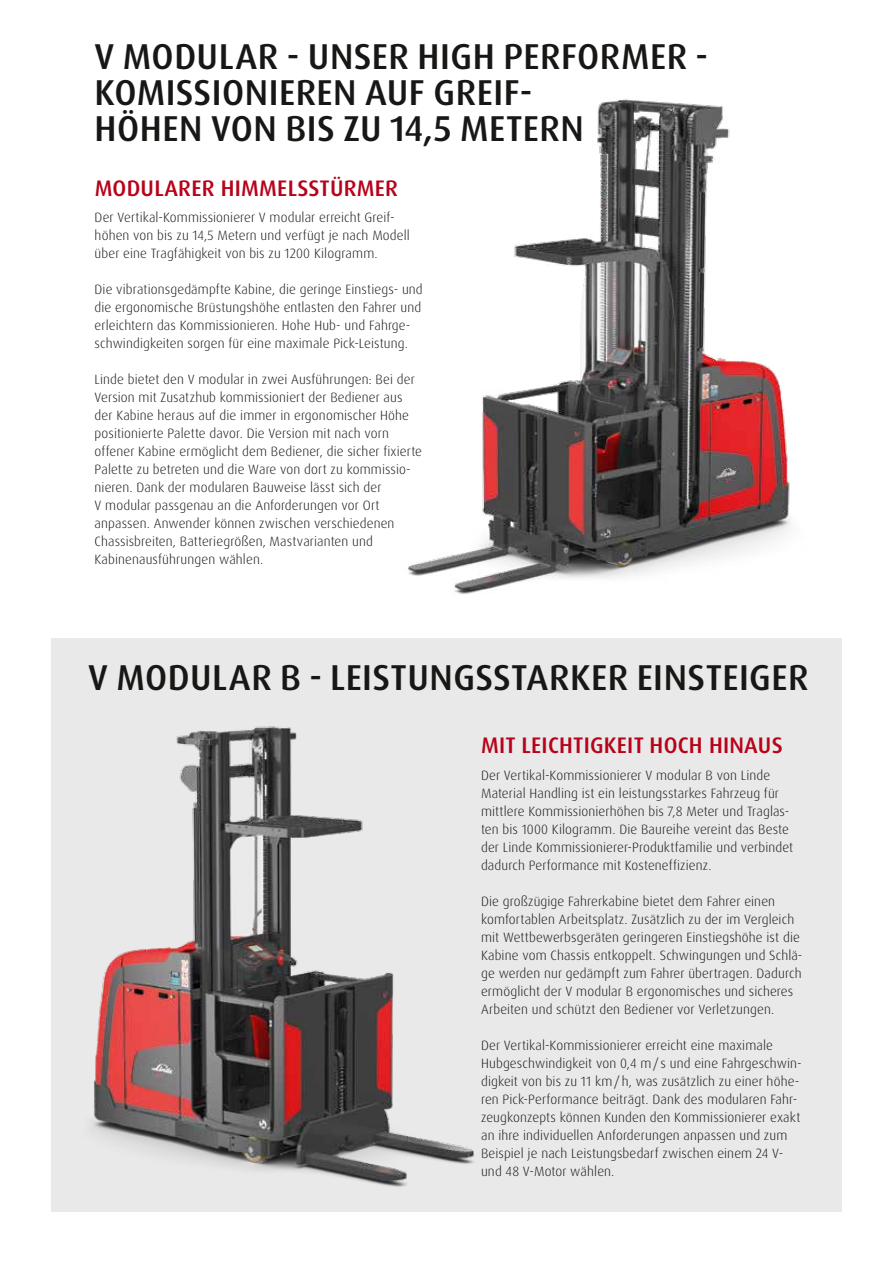
<style>
.page{position:relative;width:893px;height:1263px;background:#fff}
.page>*{position:absolute;margin:0;border:0;box-sizing:border-box;transform-origin:0 0}
.t1{font:500 36px/36px "Dax Pro";letter-spacing:.01em;color:#181716}
.t2{font:500 22.5px "Dax Pro";letter-spacing:.01em;color:#b7031a}
.t3{font:300 13.5px/18px "Dax Pro";letter-spacing:.01em;color:#181716}
</style>
<div class="page">
<img style="left:408px;top:99px;width:382px;height:495px">
<div style="left:51px;top:639px;width:791px;height:573px;background:#e9e9e9"></div>
<img style="left:92px;top:726px;width:382px;height:461px">
<h1 class="t1" style="left:95px;top:40px;width:615px">V MODULAR - UNSER HIGH PERFORMER -<br>KOMISSIONIEREN AUF GREIF-<br>HÖHEN VON BIS ZU 14,5 METERN</h1>
<h2 class="t2" style="left:95px;top:176px;width:305px">MODULARER HIMMELSSTÜRMER</h2>
<p class="t3" style="left:95px;top:209px;width:317px">Der Vertikal-Kommissionierer V modular erreicht Greif&shy;höhen von bis zu 14,5 Metern und verfügt je nach Modell über eine Tragfähigkeit von bis zu 1200 Kilogramm.</p>
<p class="t3" style="left:95px;top:281px;width:330px">Die vibrationsgedämpfte Kabine, die geringe Einstiegs- und die ergonomische Brüstungshöhe entlasten den Fahrer und erleichtern das Kommissionieren. Hohe Hub- und Fahrge&shy;schwindigkeiten sorgen für eine maximale Pick-Leistung.</p>
<p class="t3" style="left:95px;top:371px;width:329px">Linde bietet den V modular in zwei Ausführungen: Bei der Version mit Zusatzhub kommissioniert der Bediener aus der Kabine heraus auf die immer in ergonomischer Höhe positionierte Palette davor. Die Version mit nach vorn offener Kabine ermöglicht dem Bediener, die sicher fixierte Palette zu betreten und die Ware von dort zu kommissio&shy;nieren. Dank der modularen Bauweise lässt sich der<br>V modular passgenau an die Anforderungen vor Ort anpassen. Anwender können zwischen verschiedenen Chassisbreiten, Batteriegrößen, Mastvarianten und Kabinenausführungen wählen.</p>
<h1 class="t1" style="left:88px;top:661px;width:722px">V MODULAR B - LEISTUNGSSTARKER EINSTEIGER</h1>
<h2 class="t2" style="left:481px;top:734px;width:303px">MIT LEICHTIGKEIT HOCH HINAUS</h2>
<p class="t3" style="left:481px;top:767px;width:314px">Der Vertikal-Kommissionierer V modular B von Linde Material Handling ist ein leistungsstarkes Fahrzeug für mittlere Kommissionierhöhen bis 7,8 Meter und Traglas&shy;ten bis 1000 Kilogramm. Die Baureihe vereint das Beste der Linde Kommissionierer-Produktfamilie und verbindet dadurch Performance mit Kosteneffizienz.</p>
<p class="t3" style="left:481px;top:893px;width:323px">Die großzügige Fahrerkabine bietet dem Fahrer einen komfortablen Arbeitsplatz. Zusätzlich zu der im Vergleich mit Wettbewerbsgeräten geringeren Einstiegshöhe ist die Kabine vom Chassis entkoppelt. Schwingungen und Schlä&shy;ge werden nur gedämpft zum Fahrer übertragen. Dadurch ermöglicht der V modular B ergonomisches und sicheres Arbeiten und schützt den Bediener vor Verletzungen.</p>
<p class="t3" style="left:481px;top:1037px;width:322px">Der Vertikal-Kommissionierer erreicht eine maximale Hubgeschwindigkeit von 0,4 m / s und eine Fahrgeschwin&shy;digkeit von bis zu 11 km / h, was zusätzlich zu einer höhe&shy;ren Pick-Performance beiträgt. Dank des modularen Fahr&shy;zeugkonzepts können Kunden den Kommissionierer exakt an ihre individuellen Anforderungen anpassen und zum Beispiel je nach Leistungsbedarf zwischen einem 24 V&shy;und 48 V-Motor wählen.</p>
</div>
